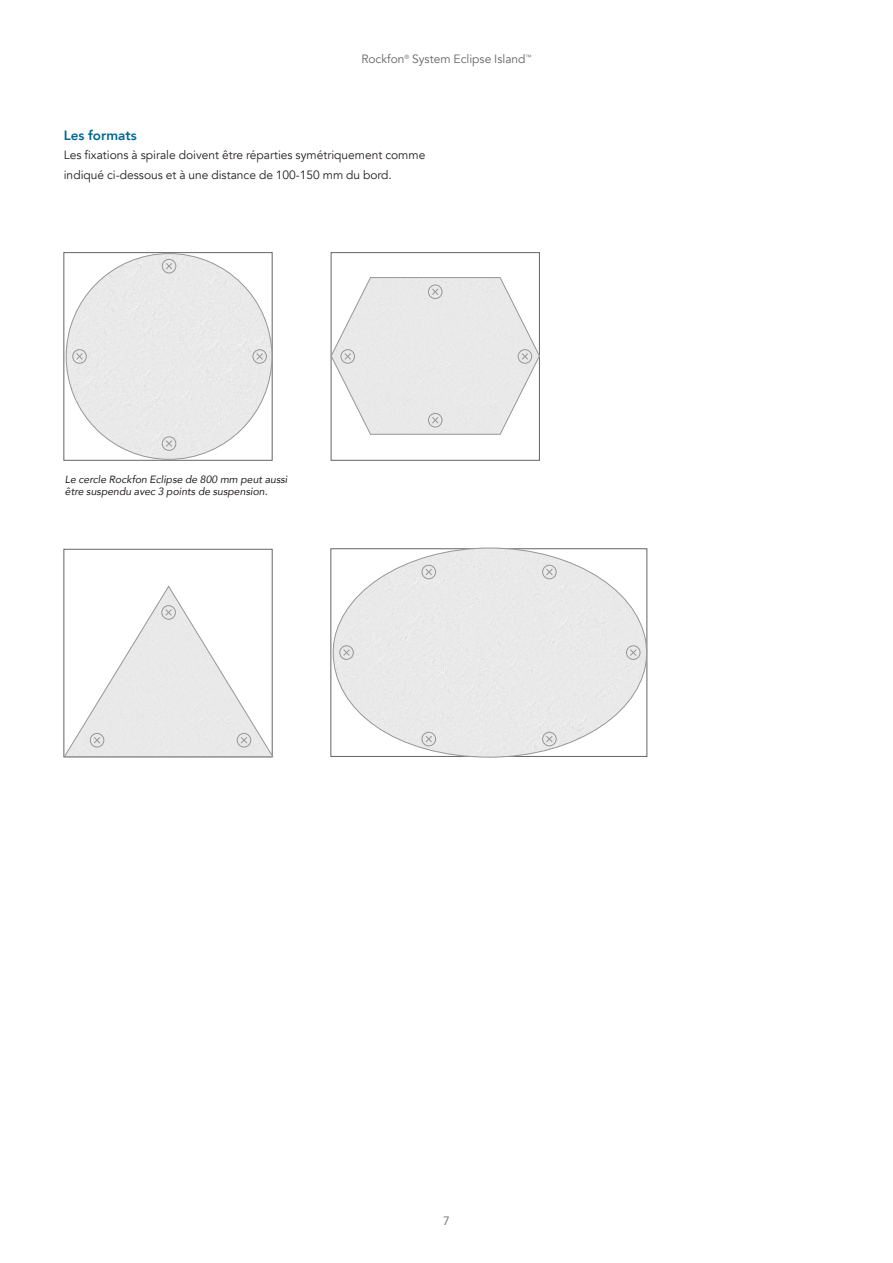
<style>
.page{position:relative;width:893px;height:1263px;background:#fff}
.page>*{position:absolute;margin:0;border:0;box-sizing:border-box;transform-origin:0 0}
.t1{font:800 13.5px "Avenir";color:#006893}
.t2{font:12px/19.5px "Avenir";color:#231f20}
.t3{font:12px "Avenir";color:#636466}
.t4{font:italic 10.5px/12.6px "Avenir";color:#231f20}
</style>
<div class="page">
<div style="left:331px;top:252px;width:209px;height:208px;border:1px solid #636466"></div>
<svg style="left:330px;top:277px;width:210px;height:158px"></svg>
<div style="left:66px;top:254px;width:206px;height:205px;background:#e9e9e9;border-radius:103px"></div>
<div style="left:162px;top:259px;width:14px;height:14px;border:1px solid #949698;border-radius:50%"></div>
<svg style="left:165px;top:262px;width:8px;height:8px"></svg>
<div style="left:162px;top:436px;width:14px;height:15px;border:1px solid #949698;border-radius:50%"></div>
<svg style="left:165px;top:439px;width:8px;height:9px"></svg>
<div style="left:252px;top:349px;width:15px;height:15px;border:1px solid #949698;border-radius:50%"></div>
<svg style="left:255px;top:352px;width:9px;height:9px"></svg>
<div style="left:72px;top:349px;width:15px;height:15px;border:1px solid #949698;border-radius:50%"></div>
<svg style="left:75px;top:352px;width:9px;height:9px"></svg>
<img style="left:333px;top:548px;width:314px;height:209px">
<div style="left:421px;top:565px;width:15px;height:14px;border:1px solid #949698;border-radius:50%"></div>
<svg style="left:424px;top:568px;width:9px;height:8px"></svg>
<div style="left:339px;top:645px;width:15px;height:15px;border:1px solid #949698;border-radius:50%"></div>
<svg style="left:342px;top:648px;width:9px;height:9px"></svg>
<div style="left:626px;top:645px;width:14px;height:15px;border:1px solid #949698;border-radius:50%"></div>
<svg style="left:629px;top:648px;width:8px;height:9px"></svg>
<div style="left:421px;top:732px;width:15px;height:14px;border:1px solid #949698;border-radius:50%"></div>
<svg style="left:424px;top:735px;width:9px;height:8px"></svg>
<div style="left:542px;top:565px;width:15px;height:14px;border:1px solid #949698;border-radius:50%"></div>
<svg style="left:545px;top:568px;width:9px;height:8px"></svg>
<div style="left:542px;top:732px;width:15px;height:14px;border:1px solid #949698;border-radius:50%"></div>
<svg style="left:545px;top:735px;width:9px;height:8px"></svg>
<svg style="left:64px;top:585px;width:210px;height:172px"></svg>
<p class="t3" style="left:361px;top:52px;width:172px">Rockfon<sup>®</sup> System Eclipse Island<sup>™</sup></p>
<p class="t1" style="left:64px;top:124px;width:74px">Les formats</p>
<p class="t2" style="left:64px;top:146px;width:363px">Les fixations à spirale doivent être réparties symétriquement comme indiqué ci-dessous et à une distance de 100-150 mm du bord.</p>
<p class="t4" style="left:65px;top:473px;width:224px">Le cercle Rockfon Eclipse de 800 mm peut aussi être suspendu avec 3 points de suspension.</p>
<p class="t3" style="left:443px;top:1213px;width:8px">7</p>
</div>
